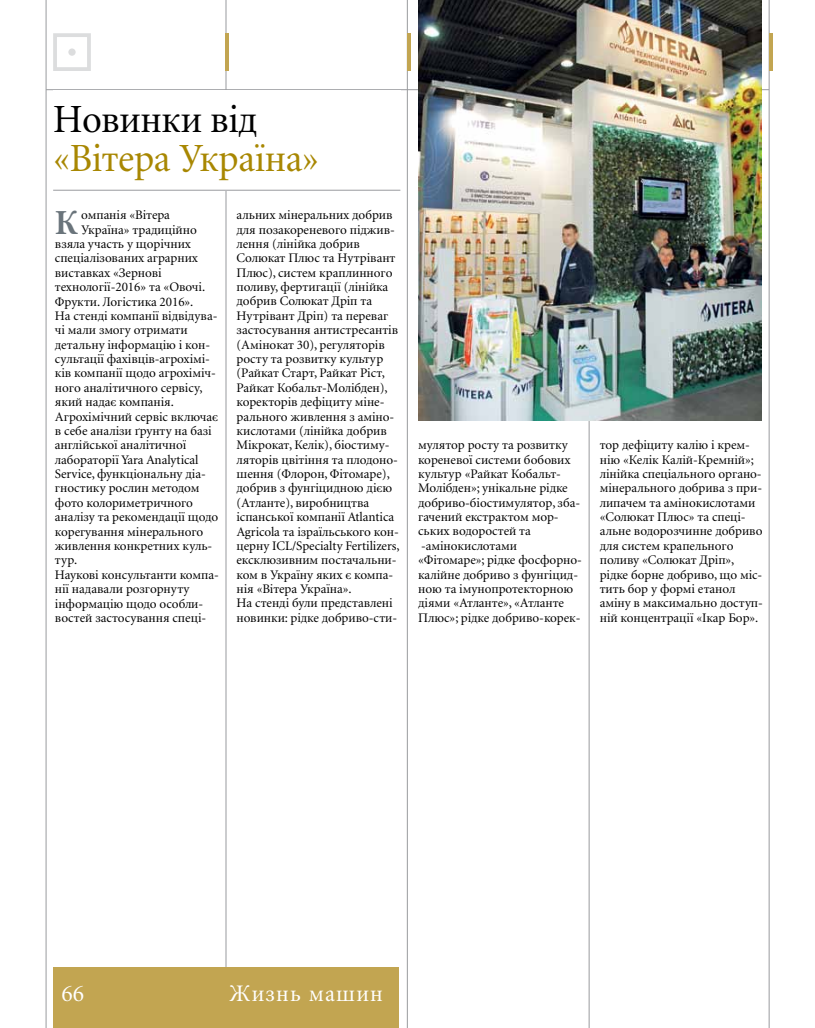
<style>
.page{position:relative;width:815px;height:1028px;background:#fff}
.page>*{position:absolute;margin:0;border:0;box-sizing:border-box;transform-origin:0 0}
.t1{font:40px "Minion Cyr";letter-spacing:-.01em;color:#a88702;scale:.96 1}
.t2{font:40px "Minion Cyr";letter-spacing:-.01em;color:#000;scale:.96 1}
.t3{font:700 35.25px "Minion Cyr";color:#6a747b}
.t4{font:23.75px "Minion Cyr";letter-spacing:.05em;color:#fff;scale:.96 1}
.t5{font:23.75px "Minion Cyr";letter-spacing:.05em;color:#fff}
.t6{font:13.12px/14.4px "Minion Cyr";letter-spacing:-.005em;color:#000}
</style>
<div class="page">
<hr style="left:226px;top:0;width:1px;height:1028px;background:#999b9e">
<hr style="left:407px;top:0;width:1px;height:1028px;background:#999b9e">
<hr style="left:589px;top:0;width:1px;height:1028px;background:#999b9e">
<hr style="left:769px;top:0;width:1px;height:1028px;background:#999b9e">
<hr style="left:46px;top:0;width:1px;height:1028px;background:#999b9e">
<hr style="left:46px;top:89px;width:723px;height:1px;background:#999b9e">
<div style="left:53px;top:967px;width:346px;height:61px;background:#c2a551"></div>
<div style="left:53px;top:33px;width:38px;height:38px;border:4px solid #dcddde"></div>
<div style="left:68px;top:48px;width:8px;height:8px;background:#dcddde;border-radius:50%"></div>
<hr style="left:226px;top:33px;width:3px;height:38px;background:#c2a551">
<hr style="left:407px;top:33px;width:3px;height:38px;background:#c2a551">
<hr style="left:769px;top:33px;width:3px;height:38px;background:#c2a551">
<div style="left:53px;top:90px;width:347px;height:100px;background:#fff"></div>
<hr style="left:53px;top:190px;width:347px;height:1px;background:#999b9e">
<img style="left:418px;top:0;width:344px;height:420px">
<h1 class="t2" style="left:53px;top:95px;width:214px">Новинки від</h1>
<h1 class="t1" style="left:53px;top:134px;width:278px">«Вітера Україна»</h1>
<h2 class="t3" style="left:55px;top:201px;width:25px">К</h2>
<p class="t6" style="left:81px;top:208px;width:90px">омпанія «Вітера</p>
<p class="t6" style="left:237px;top:208px;width:164px">альних мінеральних добрив для позакореневого піджив&shy;лення (лінійка добрив<br>Солюкат Плюс та Нутрівант<br>Плюс), систем краплинного поливу, фертигації (лінійка добрив Солюкат Дріп та<br>Нутрівант Дріп) та переваг застосування антистресантів (Амінокат 30), регуляторів росту та розвитку культур (Райкат Старт, Райкат Ріст,<br>Райкат Кобальт-Молібден), коректорів дефіциту міне&shy;рального живлення з аміно&shy;кислотами (лінійка добрив<br>Мікрокат, Келік), біостиму&shy;ляторів цвітіння та плодоно&shy;шення (Флорон, Фітомаре), добрив з фунгіцидною дією (Атланте), виробництва іспанської компанії Atlantica<br>Agricola та ізраїльського кон&shy;церну ICL/Specialty Fertilizers, ексклюзивним постачальни&shy;ком в Україну яких є компа&shy;нія «Вітера Україна».<br>На стенді були представлені новинки: рідке добриво-сти-</p>
<p class="t6" style="left:81px;top:222px;width:117px">Україна» традиційно</p>
<p class="t6" style="left:55px;top:236px;width:138px">взяла участь у щорічних</p>
<p class="t6" style="left:55px;top:251px;width:145px">спеціалізованих аграрних</p>
<p class="t6" style="left:55px;top:265px;width:108px">виставках «Зернові</p>
<p class="t6" style="left:55px;top:280px;width:152px">технології-2016» та «Овочі.</p>
<p class="t6" style="left:55px;top:294px;width:140px">Фрукти. Логістика 2016».</p>
<p class="t6" style="left:55px;top:308px;width:164px">На стенді компанії відвідува-</p>
<p class="t6" style="left:55px;top:323px;width:134px">чі мали змогу отримати</p>
<p class="t6" style="left:55px;top:337px;width:157px">детальну інформацію і кон-</p>
<p class="t6" style="left:55px;top:351px;width:157px">сультації фахівців-агрохімі-</p>
<p class="t6" style="left:55px;top:366px;width:162px">ків компанії щодо агрохіміч-</p>
<p class="t6" style="left:55px;top:380px;width:149px">ного аналітичного сервісу,</p>
<p class="t6" style="left:55px;top:394px;width:120px">який надає компанія.</p>
<p class="t6" style="left:55px;top:409px;width:165px">Агрохімічний сервіс включає</p>
<p class="t6" style="left:55px;top:423px;width:158px">в себе аналізи ґрунту на базі</p>
<p class="t6" style="left:55px;top:438px;width:133px">англійської аналітичної</p>
<p class="t6" style="left:55px;top:452px;width:145px">лабораторії Yara Analytical</p>
<p class="t6" style="left:55px;top:466px;width:152px">Service, функціональну діа-</p>
<p class="t6" style="left:55px;top:481px;width:146px">гностику рослин методом</p>
<p class="t6" style="left:55px;top:495px;width:140px">фото колориметричного</p>
<p class="t6" style="left:55px;top:509px;width:165px">аналізу та рекомендації щодо</p>
<p class="t6" style="left:55px;top:524px;width:150px">корегування мінерального</p>
<p class="t6" style="left:55px;top:538px;width:159px">живлення конкретних куль-</p>
<p class="t6" style="left:55px;top:553px;width:24px">тур.</p>
<p class="t6" style="left:55px;top:567px;width:165px">Наукові консультанти компа-</p>
<p class="t6" style="left:55px;top:581px;width:136px">нії надавали розгорнуту</p>
<p class="t6" style="left:55px;top:596px;width:150px">інформацію щодо особли-</p>
<p class="t6" style="left:55px;top:610px;width:153px">востей застосування спеці-</p>
<p class="t6" style="left:418px;top:437px;width:165px">мулятор росту та розвитку кореневої системи бобових культур «Райкат Кобальт-<br>Молібден»; унікальне рідке добриво-біостимулятор, зба&shy;гачений екстрактом мор&shy;ських водоростей та α-амінокислотами «Фітомаре»; рідке фосфорно&shy;калійне добриво з фунгіцид&shy;ною та імунопротекторною діями «Атланте», «Атланте<br>Плюс»; рідке добриво-корек-</p>
<p class="t6" style="left:600px;top:437px;width:165px">тор дефіциту калію і крем&shy;нію «Келік Калій-Кремній»; лінійка спеціального органо&shy;мінерального добрива з при&shy;липачем та амінокислотами «Солюкат Плюс» та спеці&shy;альне водорозчинне добриво для систем крапельного поливу «Солюкат Дріп», рідке борне добриво, що міс&shy;тить бор у формі етанол аміну в максимально доступ&shy;ній концентрації «Ікар Бор».</p>
<h3 class="t5" style="left:61px;top:979px;width:24px">66</h3>
<h3 class="t4" style="left:229px;top:979px;width:162px">Жизнь машин</h3>
</div>
